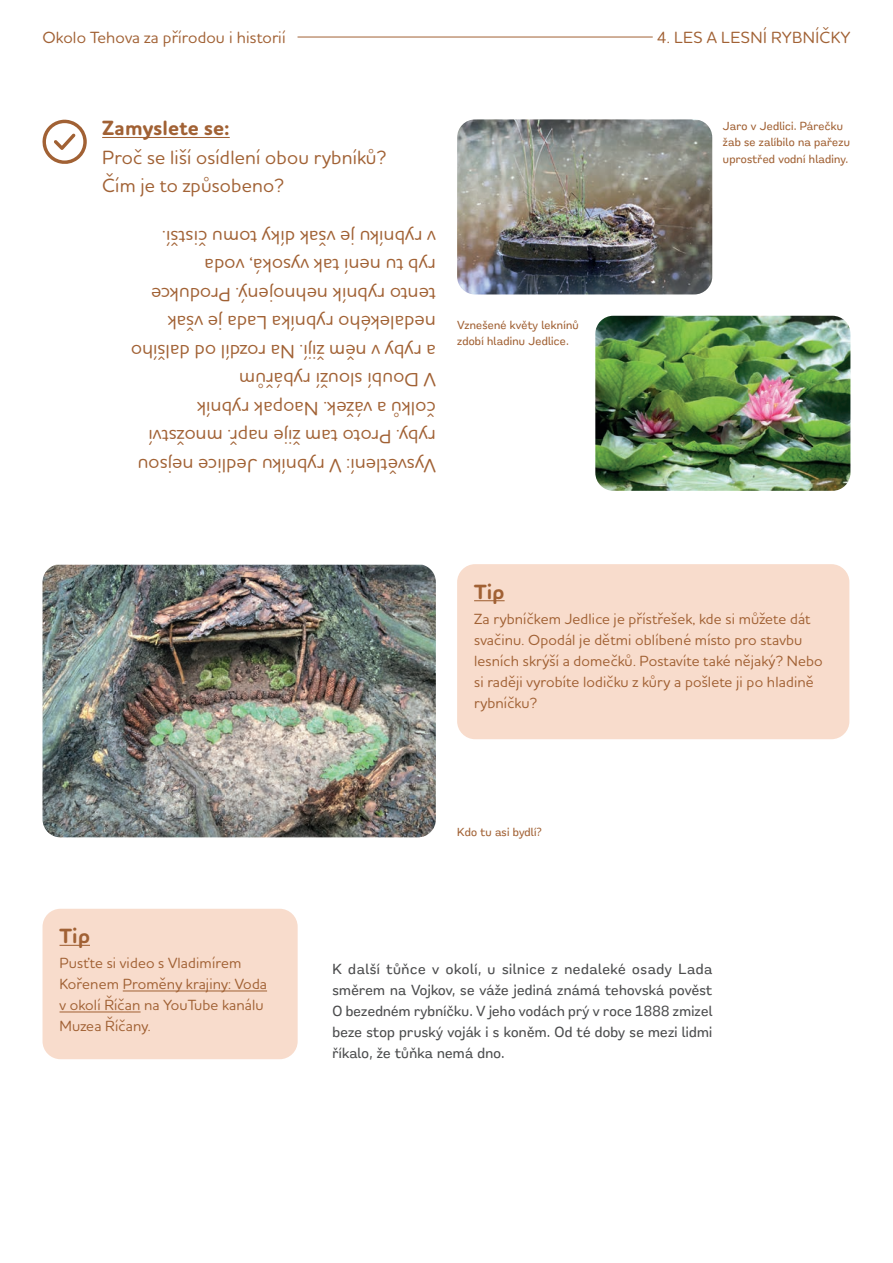
<style>
.page{position:relative;width:893px;height:1263px;background:#fff}
.page>*{position:absolute;margin:0;border:0;box-sizing:border-box;transform-origin:0 0}
.t1{font:700 21px "Houschka Rounded";letter-spacing:.01em;color:#a16134}
.t2{font:500 19.5px/28.5px "Houschka Rounded";letter-spacing:.01em;color:#a16134}
.t3{font:500 16.5px "Houschka Rounded";letter-spacing:.01em;color:#a16134}
.t4{font:500 15px/21px "Houschka Rounded";letter-spacing:.01em;color:#a16134}
.t5{font:500 15px/21px "Remora Sans W2";letter-spacing:.02em;color:#4b4c4d;text-align:justify}
.t6{font:500 12px/16.5px "Remora Sans W2";letter-spacing:.02em;color:#a16134}
</style>
<div class="page">
<hr style="left:102px;top:137px;width:128px;height:1px;background:#a16134">
<hr style="left:298px;top:37px;width:355px;height:1px;background:#a16134">
<svg style="left:42px;top:120px;width:45px;height:44px"></svg>
<img style="left:457px;top:119px;width:255px;height:175px">
<img style="left:595px;top:316px;width:255px;height:175px">
<div style="left:457px;top:564px;width:392px;height:175px;background:#f8dccc;border-radius:18px"></div>
<hr style="left:474px;top:600px;width:31px;height:1px;background:#a16134">
<img style="left:43px;top:565px;width:393px;height:272px">
<div style="left:43px;top:909px;width:255px;height:150px;background:#f8dccc;border-radius:18px"></div>
<hr style="left:60px;top:945px;width:30px;height:1px;background:#a16134">
<hr style="left:123px;top:990px;width:144px;height:1px;background:#a16134">
<hr style="left:60px;top:1011px;width:81px;height:1px;background:#a16134">
<p class="t3" style="left:43px;top:26px;width:245px">Okolo Tehova za přírodou i historií</p>
<p class="t3" style="left:657px;top:26px;width:195px">4. LES A LESNÍ RYBNÍČKY</p>
<p class="t1" style="left:102px;top:115px;width:129px">Zamyslete se:</p>
<p class="t2" style="left:102px;top:142px;width:286px">Proč se liší osídlení obou rybníků?<br>Čím je to způsobeno?</p>
<p class="t2" style="left:436px;top:480px;width:306px;rotate:-180deg">Vysvětlení: V rybníku Jedlice nejsou ryby. Proto tam žije např. množství čolků a vážek. Naopak rybník<br>V Doubí slouží rybářům<br>a ryby v něm žijí. Na rozdíl od dalšího nedalekého rybníka Lada je však tento rybník nehnojený. Produkce ryb tu není tak vysoká, voda<br>v rybníku je však díky tomu čistší.</p>
<p class="t6" style="left:457px;top:316px;width:123px">Vznešené květy leknínů zdobí hladinu Jedlice.</p>
<p class="t6" style="left:723px;top:117px;width:129px">Jaro v Jedlici. Párečku žab se zalíbilo na pařezu uprostřed vodní hladiny.</p>
<p class="t1" style="left:474px;top:578px;width:32px">Tip</p>
<p class="t4" style="left:474px;top:608px;width:350px">Za rybníčkem Jedlice je přístřešek, kde si můžete dát svačinu. Opodál je dětmi oblíbené místo pro stavbu lesních skrýší a domečků. Postavíte také nějaký? Nebo si raději vyrobíte lodičku z kůry a pošlete ji po hladině rybníčku?</p>
<p class="t6" style="left:457px;top:823px;width:86px">Kdo tu asi bydlí?</p>
<p class="t1" style="left:60px;top:922px;width:32px">Tip</p>
<p class="t4" style="left:60px;top:952px;width:209px">Pusťte si video s Vladimírem<br>Kořenem Proměny krajiny: Voda v okolí Říčan na YouTube kanálu<br>Muzea Říčany.</p>
<p class="t5" style="left:332px;top:958px;width:381px">K další tůňce v okolí, u silnice z nedaleké osady Lada směrem na Vojkov, se váže jediná známá tehovská pověst O bezedném rybníčku. V jeho vodách prý v roce 1888 zmizel beze stop pruský voják i s koněm. Od té doby se mezi lidmi říkalo, že tůňka nemá dno.</p>
</div>
